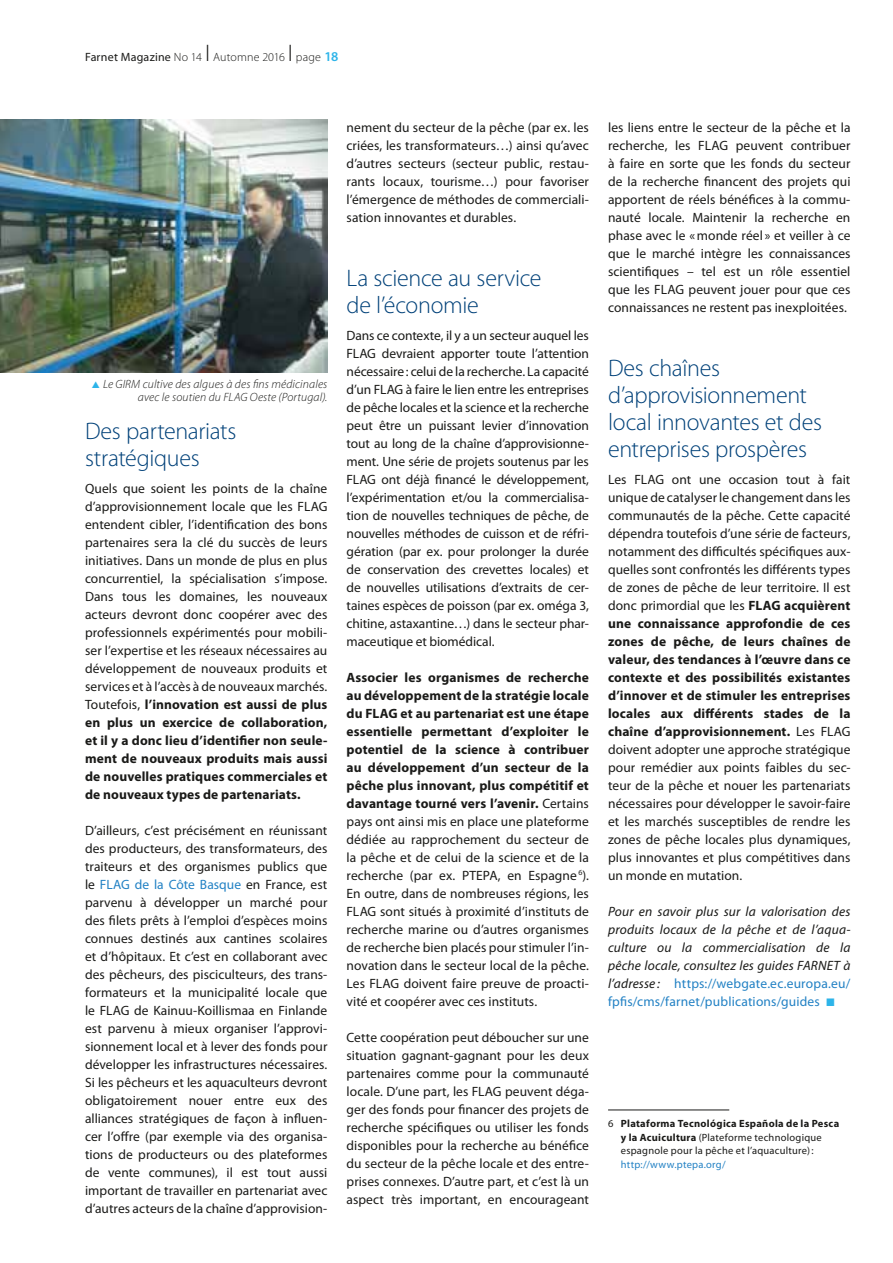
<style>
.page{position:relative;width:893px;height:1263px;background:#fff}
.page>*{position:absolute;margin:0;border:0;box-sizing:border-box;transform-origin:0 0}
.t1{font:300 24px/27px "Myriad Pro";letter-spacing:-.015em;color:#004179}
.t2{font:13.5px/18px "Myriad Pro";color:#1a1a18;text-align:justify}
.t3{font:italic 13.5px/18px "Myriad Pro";letter-spacing:.01em;color:#1a1a18;text-align:justify}
.t4{font:italic 300 12px/13.5px "Myriad Pro";letter-spacing:.015em;color:#1a1a18;text-align:right}
.t5{font:300 12px "Myriad Pro";letter-spacing:.015em;color:#1a1a18}
.t6{font:10.5px/13.5px "Myriad Pro";letter-spacing:.025em;color:#1a1a18}
.t7{font:10.5px "Myriad Pro";letter-spacing:.025em;color:#2281c4}
.s1{font-weight:400}
.s2{font-size:24px}
.s3{font-weight:600;font-size:13.5px;color:#2db4e9}
.s4{color:#2db4e9}
.s5{font-weight:700}
.s6{color:#2281c4}
.s7{font-style:normal;color:#2281c4}
</style>
<div class="page">
<img style="left:0;top:119px;width:327px;height:254px">
<hr style="left:608px;top:1109px;width:121px;height:1px;background:#1a1a18">
<p class="t5" style="left:85px;top:50px;width:255px"><span class="s1">Farnet Magazine</span> No 14 <span class="s2">I</span> Automne 2016 <span class="s2">I</span> page <span class="s3">18</span></p>
<p class="t4" style="left:91px;top:377px;width:238px"><span class="s4">▲</span> Le GIRM cultive des algues à des fins médicinales avec le soutien du FLAG Oeste (Portugal).</p>
<h1 class="t1" style="left:85px;top:417px;width:153px">Des partenariats stratégiques</h1>
<p class="t2" style="left:85px;top:479px;width:244px">Quels que soient les points de la chaîne d’approvisionnement locale que les FLAG entendent cibler, l’identification des bons partenaires sera la clé du succès de leurs initiatives. Dans un monde de plus en plus concurrentiel, la spécialisation s’impose.<br>Dans tous les domaines, les nouveaux acteurs devront donc coopérer avec des professionnels expérimentés pour mobili&shy;ser l’expertise et les réseaux nécessaires au développement de nouveaux produits et services et à l’accès à de nouveaux marchés.<br>Toutefois, <span class="s5">l’innovation est aussi de plus en plus un exercice de collaboration, et il y a donc lieu d’identifier non seule&shy;ment de nouveaux produits mais aussi de nouvelles pratiques commerciales et de nouveaux types de partenariats.</span></p>
<p class="t2" style="left:85px;top:821px;width:244px">D’ailleurs, c’est précisément en réunissant des producteurs, des transformateurs, des traiteurs et des organismes publics que le <span class="s6">FLAG de la Côte Basque</span> en France, est parvenu à développer un marché pour des filets prêts à l’emploi d’espèces moins connues destinés aux cantines scolaires et d’hôpitaux. Et c’est en collaborant avec des pêcheurs, des pisciculteurs, des trans&shy;formateurs et la municipalité locale que le FLAG de Kainuu-Koillismaa en Finlande est parvenu à mieux organiser l’approvi&shy;sionnement local et à lever des fonds pour développer les infrastructures nécessaires.<br>Si les pêcheurs et les aquaculteurs devront obligatoirement nouer entre eux des alliances stratégiques de façon à influen&shy;cer l’offre (par exemple via des organisa&shy;tions de producteurs ou des plateformes de vente communes), il est tout aussi important de travailler en partenariat avec d’autres acteurs de la chaîne d’approvision-</p>
<p class="t2" style="left:347px;top:119px;width:244px">nement du secteur de la pêche (par ex. les criées, les transformateurs…) ainsi qu’avec d’autres secteurs (secteur public, restau&shy;rants locaux, tourisme…) pour favoriser l’émergence de méthodes de commerciali&shy;sation innovantes et durables.</p>
<h1 class="t1" style="left:347px;top:264px;width:196px">La science au service de l’économie</h1>
<p class="t2" style="left:347px;top:326px;width:244px">Dans ce contexte, il y a un secteur auquel les FLAG devraient apporter toute l’attention nécessaire: celui de la recherche. La capacité d’un FLAG à faire le lien entre les entreprises de pêche locales et la science et la recherche peut être un puissant levier d’innovation tout au long de la chaîne d’approvisionne&shy;ment. Une série de projets soutenus par les FLAG ont déjà financé le développement, l’expérimentation et/ou la commercialisa&shy;tion de nouvelles techniques de pêche, de nouvelles méthodes de cuisson et de réfri&shy;gération (par ex. pour prolonger la durée de conservation des crevettes locales) et de nouvelles utilisations d’extraits de cer&shy;taines espèces de poisson (par ex. oméga 3, chitine, astaxantine…) dans le secteur phar&shy;maceutique et biomédical.</p>
<p class="t2" style="left:347px;top:668px;width:244px"><span class="s5">Associer les organismes de recherche au développement de la stratégie locale du FLAG et au partenariat est une étape essentielle permettant d’exploiter le potentiel de la science à contribuer au développement d’un secteur de la pêche plus innovant, plus compétitif et davantage tourné vers l’avenir.</span> Certains pays ont ainsi mis en place une plateforme dédiée au rapprochement du secteur de la pêche et de celui de la science et de la recherche (par ex. PTEPA, en Espagne <sup>6</sup>).<br>En outre, dans de nombreuses régions, les FLAG sont situés à proximité d’instituts de recherche marine ou d’autres organismes de recherche bien placés pour stimuler l’in&shy;novation dans le secteur local de la pêche.<br>Les FLAG doivent faire preuve de proacti&shy;vité et coopérer avec ces instituts.</p>
<p class="t2" style="left:347px;top:1028px;width:244px">Cette coopération peut déboucher sur une situation gagnant-gagnant pour les deux partenaires comme pour la communauté locale. D’une part, les FLAG peuvent déga&shy;ger des fonds pour financer des projets de recherche spécifiques ou utiliser les fonds disponibles pour la recherche au bénéfice du secteur de la pêche locale et des entre&shy;prises connexes. D’autre part, et c’est là un aspect très important, en encourageant</p>
<p class="t2" style="left:608px;top:119px;width:244px">les liens entre le secteur de la pêche et la recherche, les FLAG peuvent contribuer à faire en sorte que les fonds du secteur de la recherche financent des projets qui apportent de réels bénéfices à la commu&shy;nauté locale. Maintenir la recherche en phase avec le «monde réel » et veiller à ce que le marché intègre les connaissances scientifiques – tel est un rôle essentiel que les FLAG peuvent jouer pour que ces connaissances ne restent pas inexploitées.</p>
<h1 class="t1" style="left:608px;top:354px;width:215px">Des chaînes d’approvisionnement local innovantes et des entreprises prospères</h1>
<p class="t2" style="left:608px;top:470px;width:244px">Les FLAG ont une occasion tout à fait unique de catalyser le changement dans les communautés de la pêche. Cette capacité dépendra toutefois d’une série de facteurs, notamment des difficultés spécifiques aux&shy;quelles sont confrontés les différents types de zones de pêche de leur territoire. Il est donc primordial que les <span class="s5">FLAG acquièrent une connaissance approfondie de ces zones de pêche, de leurs chaînes de valeur, des tendances à l’œuvre dans ce contexte et des possibilités existantes d’innover et de stimuler les entreprises locales aux différents stades de la chaîne d’approvisionnement.</span> Les FLAG doivent adopter une approche stratégique pour remédier aux points faibles du sec&shy;teur de la pêche et nouer les partenariats nécessaires pour développer le savoir-faire et les marchés susceptibles de rendre les zones de pêche locales plus dynamiques, plus innovantes et plus compétitives dans un monde en mutation.</p>
<p class="t3" style="left:608px;top:902px;width:244px">Pour en savoir plus sur la valorisation des produits locaux de la pêche et de l’aqua&shy;culture ou la commercialisation de la pêche locale, consultez les guides FARNET à l’adresse : <span class="s7">https://webgate.ec.europa.eu/ fpfis/cms/farnet/publications/guides</span> <span class="s4">■</span></p>
<p class="t6" style="left:621px;top:1117px;width:220px;text-indent:-13px">6 <span class="s5">Plataforma Tecnológica Española de la Pesca y la Acuicultura</span> (Plateforme technologique espagnole pour la pêche et l’aquaculture) :</p>
<p class="t7" style="left:621px;top:1158px;width:106px">http://www.ptepa.org/</p>
</div>
